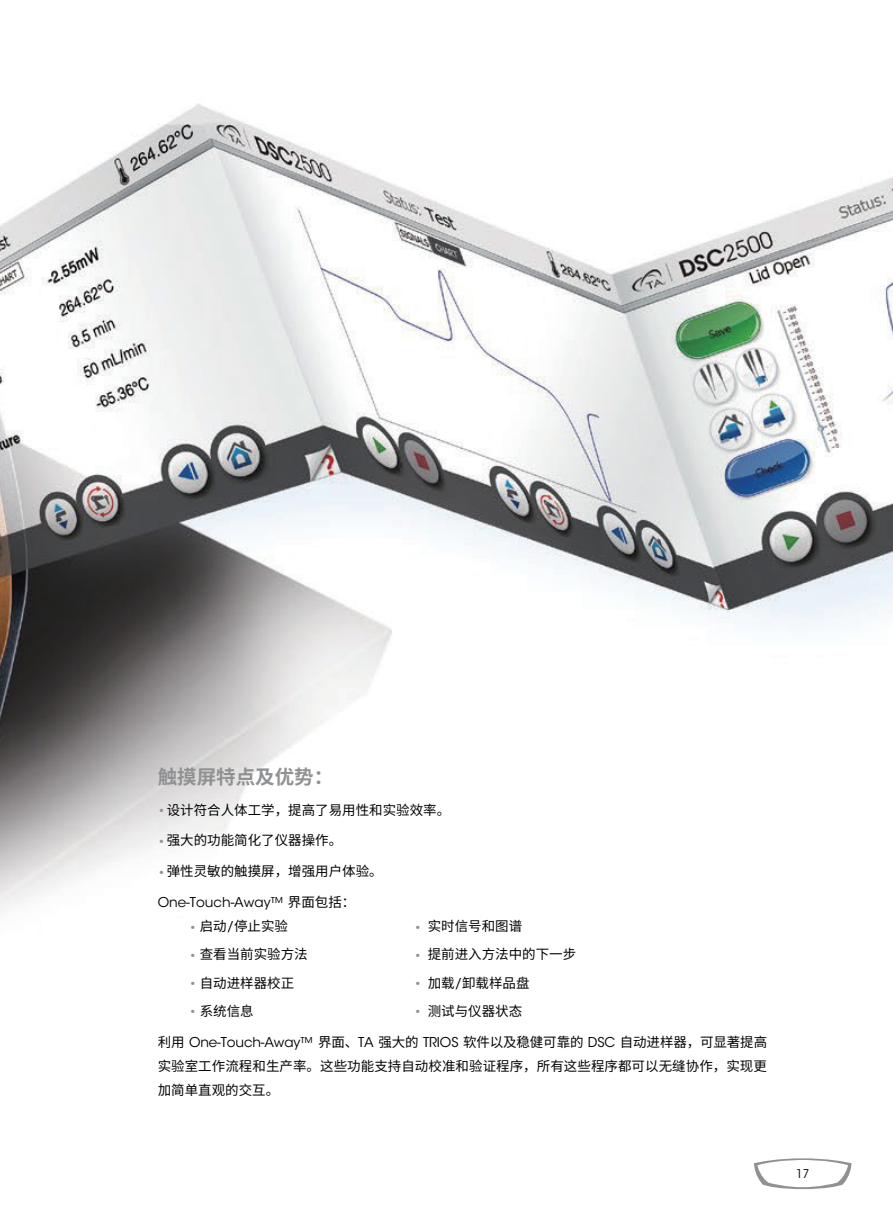
<style>
.page{position:relative;width:893px;height:1212px;background:#fff}
.page>*{position:absolute;margin:0;border:0;box-sizing:border-box;transform-origin:0 0}
.t1{font:700 19.5px "Source Han Sans CN";color:#909193}
.t2{font:13.5px/24px "Source Han Sans CN";color:#030303;text-align:justify}
.t3{font:13.5px "ITC Avant Garde Std";color:#030303}
.t4{font:12px "ITC Avant Garde Std";color:#030303;scale:.95 1}
.s1{font-family:"ITC Avant Garde Std";font-size:15px;color:#909193}
.s2{font-family:"Source Han Sans CN"}
.s3{font-family:"ITC Avant Garde Std"}
</style>
<div class="page">
<img style="left:0;top:103px;width:893px;height:1087px">
<svg style="left:754px;top:1158px;width:97px;height:31px"></svg>
<h1 class="t1" style="left:158px;top:766px;width:177px">触摸屏特点及优势：</h1>
<p class="t2" style="left:158px;top:798px;width:294px"><span class="s1">•</span>设计符合人体工学，提高了易用性和实验效率。</p>
<p class="t2" style="left:158px;top:829px;width:186px"><span class="s1">•</span>强大的功能简化了仪器操作。</p>
<p class="t2" style="left:158px;top:859px;width:226px"><span class="s1">•</span>弹性灵敏的触摸屏，增强用户体验。</p>
<p class="t3" style="left:158px;top:894px;width:199px">One-Touch-Away™ <span class="s2">界面包括：</span></p>
<p class="t2" style="left:189px;top:914px;width:100px"><span class="s1">•</span> 启动<span class="s3">/</span>停止实验</p>
<p class="t2" style="left:414px;top:914px;width:110px"><span class="s1">•</span> 实时信号和图谱</p>
<p class="t2" style="left:189px;top:943px;width:120px"><span class="s1">•</span> 查看当前实验方法</p>
<p class="t2" style="left:414px;top:943px;width:164px"><span class="s1">•</span> 提前进入方法中的下一步</p>
<p class="t2" style="left:189px;top:971px;width:107px"><span class="s1">•</span> 自动进样器校正</p>
<p class="t2" style="left:414px;top:971px;width:117px"><span class="s1">•</span> 加载<span class="s3">/</span>卸载样品盘</p>
<p class="t2" style="left:189px;top:999px;width:66px"><span class="s1">•</span> 系统信息</p>
<p class="t2" style="left:414px;top:999px;width:110px"><span class="s1">•</span> 测试与仪器状态</p>
<p class="t2" style="left:158px;top:1030px;width:611px">利用 <span class="s3">One-Touch-Away™</span> 界面、<span class="s3">TA</span> 强大的 <span class="s3">TRIOS</span> 软件以及稳健可靠的 <span class="s3">DSC</span> 自动进样器，可显著提高实验室工作流程和生产率。这些功能支持自动校准和验证程序，所有这些程序都可以无缝协作，实现更加简单直观的交互。</p>
<p class="t4" style="left:796px;top:1166px;width:15px">17</p>
</div>
